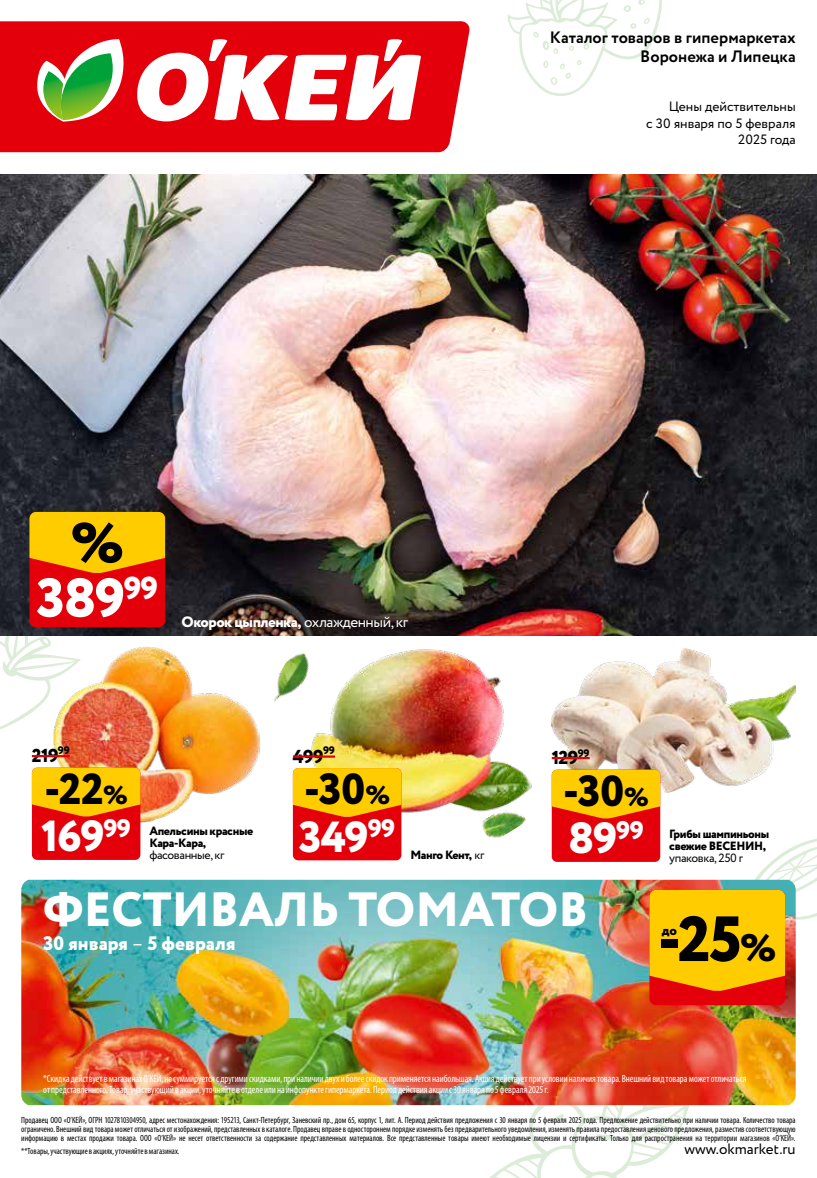
<style>
.page{position:relative;width:817px;height:1178px;background:#fff}
.page>*{position:absolute;margin:0;border:0;box-sizing:border-box;transform-origin:0 0}
.t1{font:800 63.75px "Circe";color:#000}
.t2{font:800 56.25px "Circe";color:#000}
.t3{font:800 54.3px "Circe";color:#fff}
.t4{font:800 48px "Circe";color:#fff}
.t5{font:800 43.5px "Circe";letter-spacing:-.03em;color:#fff}
.t6{font:800 43.5px "Circe";color:#000}
.t7{font:800 19.5px "Circe";color:#fff}
.t8{font:800 18.75px "Circe";letter-spacing:-.03em;color:#000}
.t9{font:700 16.5px/19.8px "Circe";color:#000;text-align:right}
.t10{font:800 15px "Circe";letter-spacing:-.03em;color:#fff}
.t11{font:15px "Circe";color:#000}
.t12{font:13.5px/16.2px "Circe";color:#000;text-align:right}
.t13{font:800 13.5px "Circe";color:#000}
.t14{font:800 12px/12px "Circe";letter-spacing:-.03em;color:#000}
.t15{font:12px "Circe";letter-spacing:-.03em;color:#000}
.t16{font:condensed 10.5px/10.5px "Myriad Pro";letter-spacing:-.005em;color:#fff;scale:.95 1}
.t17{font:condensed 9px/9px "Myriad Pro";color:#000;text-align:justify;scale:.95 1}
.s1{font-weight:400}
.s2{font-size:26.1px}
.s3{font-size:38.25px}
</style>
<div class="page">
<svg style="left:507px;top:0;width:155px;height:96px"></svg>
<img style="left:482px;top:816px;width:44px;height:22px">
<img style="left:273px;top:669px;width:9px;height:32px">
<svg style="left:0;top:636px;width:54px;height:100px"></svg>
<svg style="left:472px;top:1105px;width:217px;height:73px"></svg>
<img style="left:21px;top:880px;width:774px;height:225px">
<img style="left:0;top:174px;width:816px;height:462px">
<img style="left:54px;top:647px;width:205px;height:176px">
<img style="left:282px;top:633px;width:265px;height:183px">
<div style="left:649px;top:890px;width:135px;height:115px;background:#e3000b;border-radius:7px"></div>
<svg style="left:649px;top:835px;width:167px;height:156px"></svg>
<div style="left:32px;top:768px;width:108px;height:92px;background:#e3000b;border-radius:5px"></div>
<svg style="left:32px;top:768px;width:108px;height:49px;background:#fbb201"></svg>
<hr style="left:32px;top:755px;width:26px;height:2px;background:#e3000b">
<svg style="left:58px;top:755px;width:12px;height:2px"></svg>
<div style="left:293px;top:768px;width:108px;height:92px;background:#e3000b;border-radius:5px"></div>
<svg style="left:293px;top:768px;width:108px;height:49px;background:#fbb301"></svg>
<hr style="left:293px;top:755px;width:30px;height:2px;background:#e3000b">
<svg style="left:323px;top:755px;width:12px;height:3px"></svg>
<div style="left:29px;top:512px;width:136px;height:115px;background:#e3000b;border-radius:7px"></div>
<svg style="left:29px;top:512px;width:136px;height:61px;background:#fab201"></svg>
<img style="left:551px;top:649px;width:244px;height:143px">
<div style="left:551px;top:769px;width:109px;height:93px;background:#e3000b;border-radius:5px"></div>
<svg style="left:551px;top:769px;width:109px;height:50px;background:#fab104"></svg>
<hr style="left:551px;top:757px;width:26px;height:2px;background:#e3000b">
<svg style="left:577px;top:757px;width:12px;height:2px"></svg>
<div style="left:0;top:21px;width:469px;height:131px;background:#e3000b"></div>
<svg style="left:136px;top:39px;width:285px;height:82px"></svg>
<svg style="left:37px;top:38px;width:87px;height:84px"></svg>
<h3 class="t9" style="left:550px;top:28px;width:247px">Каталог товаров в гипермаркетах<br>Воронежа и Липецка</h3>
<h3 class="t12" style="left:646px;top:99px;width:151px">Цены действительны<br>с 30 января по 5 февраля<br>2025 года</h3>
<h2 class="t2" style="left:71px;top:505px;width:55px">%</h2>
<h3 class="t3" style="left:36px;top:561px;width:123px">389<sup>99</sup></h3>
<h3 class="t10" style="left:181px;top:611px;width:228px">Окорок цыпленка, <span class="s1">охлажденный, кг</span></h3>
<h3 class="t8" style="left:32px;top:743px;width:39px">219<sup>99</sup></h3>
<h3 class="t6" style="left:45px;top:759px;width:85px">-22<span class="s2">%</span></h3>
<h3 class="t8" style="left:293px;top:744px;width:44px">499<sup>99</sup></h3>
<h3 class="t6" style="left:304px;top:760px;width:87px">-30<span class="s2">%</span></h3>
<h3 class="t5" style="left:41px;top:807px;width:91px">169<sup>99</sup></h3>
<h3 class="t14" style="left:149px;top:825px;width:105px">Апельсины красные<br>Кара-Кара,</h3>
<h3 class="t15" style="left:149px;top:846px;width:77px">фасованные, кг</h3>
<h3 class="t5" style="left:299px;top:807px;width:98px">349<sup>99</sup></h3>
<h3 class="t14" style="left:410px;top:849px;width:75px">Манго Кент, <span class="s1">кг</span></h3>
<h3 class="t8" style="left:551px;top:745px;width:39px">129<sup>99</sup></h3>
<h3 class="t6" style="left:563px;top:761px;width:87px">-30<span class="s2">%</span></h3>
<h3 class="t5" style="left:568px;top:809px;width:77px">89<sup>99</sup></h3>
<h3 class="t14" style="left:669px;top:828px;width:102px">Грибы шампиньоны свежие ВЕСЕНИН,</h3>
<h3 class="t15" style="left:669px;top:849px;width:76px">упаковка, 250 г</h3>
<h3 class="t4" style="left:43px;top:877px;width:546px">ФЕСТИВАЛЬ ТОМАТОВ</h3>
<h3 class="t7" style="left:43px;top:930px;width:194px">30 января <span class="s1">–</span> 5 февраля</h3>
<h1 class="t1" style="left:658px;top:896px;width:119px">-25<span class="s3">%</span></h1>
<h3 class="t13" style="left:661px;top:921px;width:17px">до</h3>
<p class="t16" style="left:43px;top:1074px;width:741px">*Скидка действует в магазинах О’КЕЙ, не суммируется с другими скидками, при наличии двух и более скидок применяется наибольшая. Акция действует при условии наличия товара. Внешний вид товара может отличаться от представленного. Товар, участвующий в акции, уточняйте в отделе или на инфопункте гипермаркета. Период действия акции с 30 января по 5 февраля 2025 г.</p>
<p class="t17" style="left:21px;top:1116px;width:816px">Продавец ООО «О’КЕЙ», ОГРН 1027810304950, адрес местонахождения: 195213, Санкт-Петербург, Заневский пр., дом 65, корпус 1, лит. А. Период действия предложения с 30 января по 5 февраля 2025 года. Предложение действительно при наличии товара. Количество товара ограничено. Внешний вид товара может отличаться от изображений, представленных в каталоге. Продавец вправе в одностороннем порядке изменять без предварительного уведомления, изменять правила предоставления ценового предложения, разместив соответствующую информацию в местах продажи товара. ООО «О’КЕЙ» не несет ответственности за содержание представленных материалов. Все представленные товары имеют необходимые лицензии и сертификаты. Только для распространения на территории магазинов «О’КЕЙ».</p>
<p class="t17" style="left:21px;top:1147px;width:168px">**Товары, участвующие в акциях, уточняйте в магазинах.</p>
<h3 class="t11" style="left:684px;top:1139px;width:113px">www.okmarket.ru</h3>
</div>
